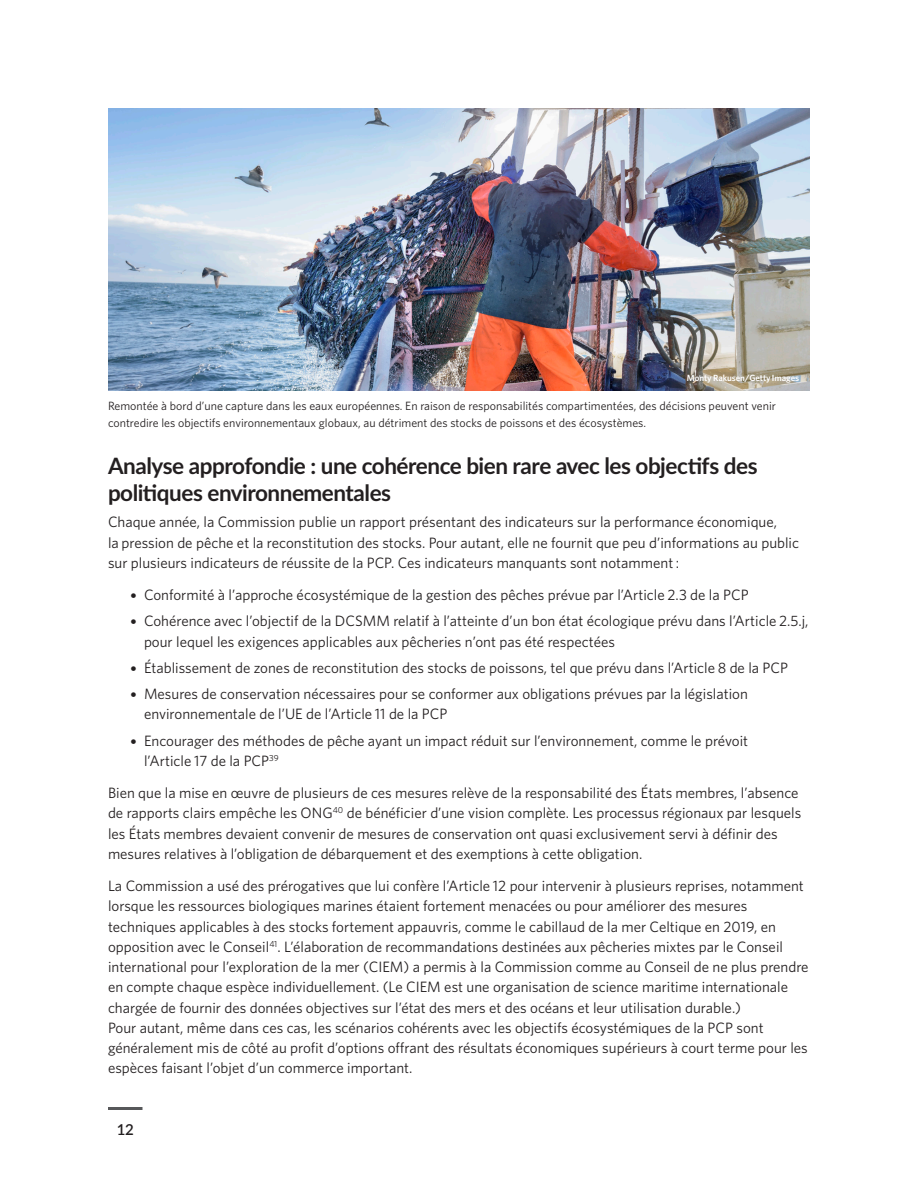
<style>
.page{position:relative;width:918px;height:1188px;background:#fff}
.page>*{position:absolute;margin:0;border:0;box-sizing:border-box;transform-origin:0 0}
.t1{font:700 22.5px/27px "Lato";letter-spacing:-.02em;color:#231f20}
.Body{font:15px/20.2px "Whitney";color:#231f20}
.t2{font:600 15px "Lato";color:#231f20}
.Photo_caption{font:12px/16.5px "Whitney";color:#231f20}
.Photo_credit{font:600 9px "Whitney";letter-spacing:-.01em;color:#fff}
.s1{font-family:"Museo Sans 500"}
</style>
<div class="page">
<hr style="left:108px;top:1107px;width:34px;height:3px;background:#57585a">
<img style="left:108px;top:109px;width:702px;height:282px">
<p class="Photo_credit" style="left:687px;top:372px;width:114px">Monty Rakusen/Getty Images</p>
<p class="Photo_caption" style="left:108px;top:397px;width:670px">Remontée à bord d’une capture dans les eaux européennes. En raison de responsabilités compartimentées, des décisions peuvent venir contredire les objectifs environnementaux globaux, au détriment des stocks de poissons et des écosystèmes.</p>
<h2 class="t1" style="left:108px;top:452px;width:651px">Analyse approfondie : une cohérence bien rare avec les objectifs des politiques environnementales</h2>
<p class="Body" style="left:108px;top:512px;width:693px">Chaque année, la Commission publie un rapport présentant des indicateurs sur la performance économique,<br>la pression de pêche et la reconstitution des stocks. Pour autant, elle ne fournit que peu d’informations au public sur plusieurs indicateurs de réussite de la PCP. Ces indicateurs manquants sont notamment :</p>
<p class="Body" style="left:130px;top:584px;width:620px"><span class="s1">•</span> Conformité à l’approche écosystémique de la gestion des pêches prévue par l’Article 2.3 de la PCP</p>
<p class="Body" style="left:144px;top:611px;width:666px;text-indent:-14px"><span class="s1">•</span> Cohérence avec l’objectif de la DCSMM relatif à l’atteinte d’un bon état écologique prévu dans l’Article 2.5.j, pour lequel les exigences applicables aux pêcheries n’ont pas été respectées</p>
<p class="Body" style="left:130px;top:657px;width:659px"><span class="s1">•</span> Établissement de zones de reconstitution des stocks de poissons, tel que prévu dans l’Article 8 de la PCP</p>
<p class="Body" style="left:144px;top:683px;width:605px;text-indent:-14px"><span class="s1">•</span> Mesures de conservation nécessaires pour se conformer aux obligations prévues par la législation environnementale de l’UE de l’Article 11 de la PCP</p>
<p class="Body" style="left:144px;top:730px;width:606px;text-indent:-14px"><span class="s1">•</span> Encourager des méthodes de pêche ayant un impact réduit sur l’environnement, comme le prévoit l’Article 17 de la PCP<sup>39</sup></p>
<p class="Body" style="left:108px;top:782px;width:695px">Bien que la mise en œuvre de plusieurs de ces mesures relève de la responsabilité des États membres, l’absence de rapports clairs empêche les ONG<sup>40</sup> de bénéficier d’une vision complète. Les processus régionaux par lesquels les États membres devaient convenir de mesures de conservation ont quasi exclusivement servi à définir des mesures relatives à l’obligation de débarquement et des exemptions à cette obligation.</p>
<p class="Body" style="left:108px;top:875px;width:702px">La Commission a usé des prérogatives que lui confère l’Article 12 pour intervenir à plusieurs reprises, notamment lorsque les ressources biologiques marines étaient fortement menacées ou pour améliorer des mesures techniques applicables à des stocks fortement appauvris, comme le cabillaud de la mer Celtique en 2019, en opposition avec le Conseil<sup>41</sup>. L’élaboration de recommandations destinées aux pêcheries mixtes par le Conseil international pour l’exploration de la mer (CIEM) a permis à la Commission comme au Conseil de ne plus prendre en compte chaque espèce individuellement. (Le CIEM est une organisation de science maritime internationale chargée de fournir des données objectives sur l’état des mers et des océans et leur utilisation durable.)<br>Pour autant, même dans ces cas, les scénarios cohérents avec les objectifs écosystémiques de la PCP sont généralement mis de côté au profit d’options offrant des résultats économiques supérieurs à court terme pour les espèces faisant l’objet d’un commerce important.</p>
<p class="t2" style="left:117px;top:1119px;width:19px">12</p>
</div>
